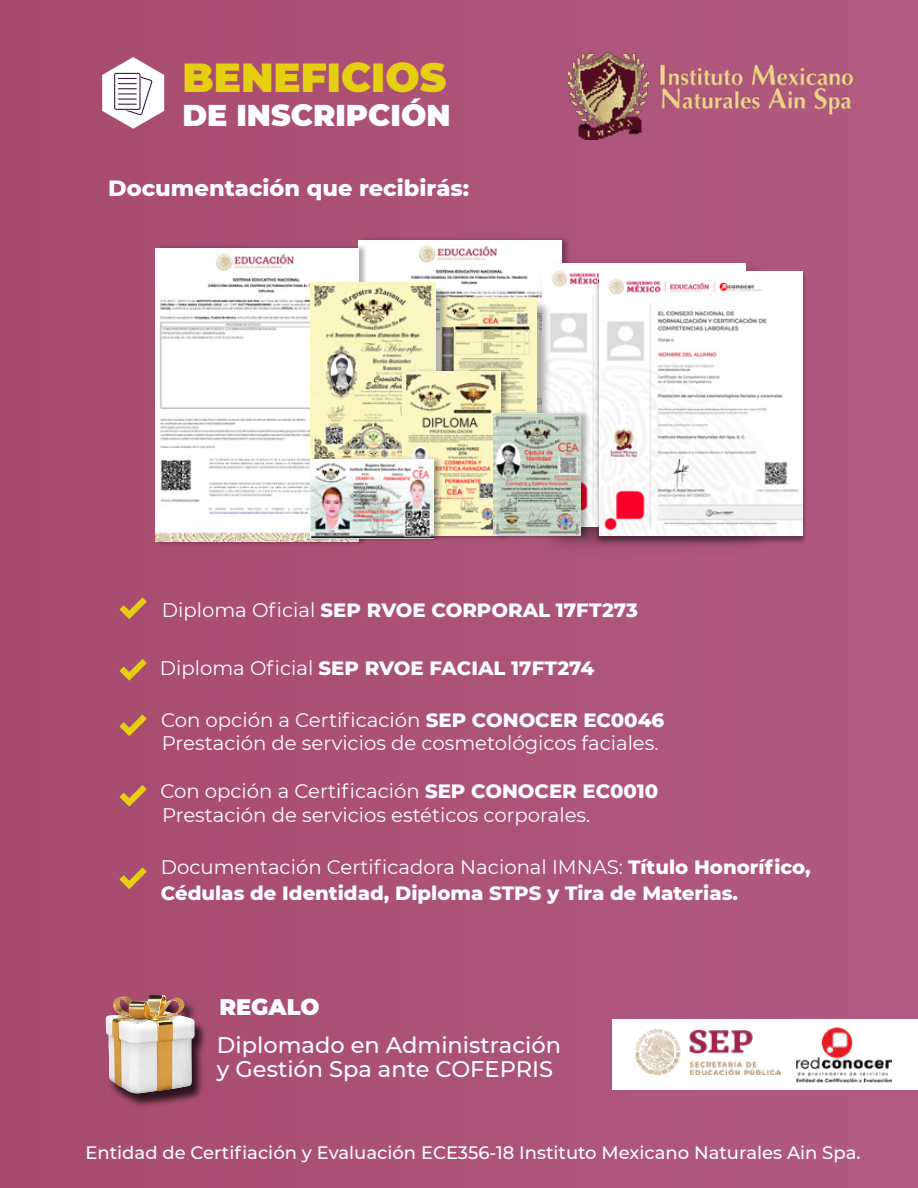
<style>
.page{position:relative;width:918px;height:1188px;background:#ac5277}
.page>*{position:absolute;margin:0;border:0;box-sizing:border-box;transform-origin:0 0}
.t1{font:900 40.5px "Montserrat";color:#e6cf10}
.t2{font:900 30px "Montserrat";color:#fff}
.t3{font:500 22.5px/24px "Montserrat";color:#fff}
.t4{font:800 22.5px "Montserrat";color:#fff}
.t5{font:900 22.5px "Montserrat";color:#fff}
.t6{font:800 19.65px/25.8px "Montserrat";color:#fff}
.t7{font:19.65px "Montserrat";color:#fff}
.t8{font:500 18px "Montserrat";color:#fff}
.s1{font-weight:400}
.s2{font-weight:800}
</style>
<div class="page">
<svg style="left:119px;top:867px;width:28px;height:22px"></svg>
<svg style="left:119px;top:785px;width:28px;height:22px"></svg>
<svg style="left:119px;top:714px;width:28px;height:22px"></svg>
<svg style="left:119px;top:659px;width:28px;height:22px"></svg>
<svg style="left:119px;top:597px;width:28px;height:22px"></svg>
<img style="left:105px;top:994px;width:101px;height:113px">
<img style="left:106px;top:995px;width:88px;height:98px">
<img style="left:569px;top:52px;width:80px;height:87px">
<img style="left:660px;top:64px;width:194px;height:51px">
<div style="left:612px;top:1019px;width:306px;height:71px;background:#fff"></div>
<img style="left:635px;top:1030px;width:146px;height:45px">
<svg style="left:102px;top:57px;width:62px;height:72px"></svg>
<img style="left:358px;top:238px;width:210px;height:12px">
<img style="left:359px;top:240px;width:202px;height:58px">
<img style="left:155px;top:242px;width:214px;height:303px">
<img style="left:155px;top:248px;width:204px;height:293px">
<img style="left:531px;top:250px;width:221px;height:296px">
<img style="left:542px;top:263px;width:204px;height:263px">
<img style="left:537px;top:298px;width:16px;height:109px">
<img style="left:452px;top:298px;width:85px;height:109px">
<img style="left:309px;top:282px;width:143px;height:172px">
<img style="left:310px;top:283px;width:125px;height:171px">
<img style="left:400px;top:365px;width:112px;height:174px">
<img style="left:402px;top:372px;width:99px;height:163px">
<img style="left:491px;top:407px;width:100px;height:135px">
<img style="left:493px;top:414px;width:87px;height:121px">
<img style="left:308px;top:454px;width:137px;height:91px">
<img style="left:310px;top:460px;width:124px;height:78px">
<img style="left:592px;top:269px;width:213px;height:277px">
<img style="left:599px;top:272px;width:203px;height:263px">
<img style="left:797px;top:1027px;width:95px;height:56px">
<h1 class="t1" style="left:182px;top:47px;width:265px">BENEFICIOS</h1>
<h2 class="t2" style="left:182px;top:93px;width:270px">DE INSCRIPCIÓN</h2>
<p class="t4" style="left:108px;top:171px;width:363px">Documentación que recibirás:</p>
<p class="t6" style="left:162px;top:596px;width:478px"><span class="s1">Diploma Oficial</span> SEP RVOE CORPORAL 17FT273</p>
<p class="t6" style="left:160px;top:654px;width:436px"><span class="s1">Diploma Oficial</span> SEP RVOE FACIAL 17FT274</p>
<p class="t7" style="left:161px;top:707px;width:505px">Con opción a Certificación <span class="s2">SEP CONOCER EC0046</span></p>
<p class="t7" style="left:162px;top:729px;width:498px">Prestación de servicios de cosmetológicos faciales.</p>
<p class="t7" style="left:160px;top:777px;width:499px">Con opción a Certificación <span class="s2">SEP CONOCER EC0010</span></p>
<p class="t7" style="left:162px;top:801px;width:430px">Prestación de servicios estéticos corporales.</p>
<p class="t6" style="left:161px;top:853px;width:651px"><span class="s1">Documentación Certificadora Nacional IMNAS:</span> Título Honorífico,<br>Cédulas de Identidad, Diploma STPS y Tira de Materias.</p>
<p class="t5" style="left:219px;top:990px;width:102px">REGALO</p>
<p class="t3" style="left:217px;top:1032px;width:346px">Diplomado en Administración y Gestión Spa ante COFEPRIS</p>
<p class="t8" style="left:86px;top:1140px;width:777px">Entidad de Certifiación y Evaluación ECE356-18 Instituto Mexicano Naturales Ain Spa.</p>
</div>
